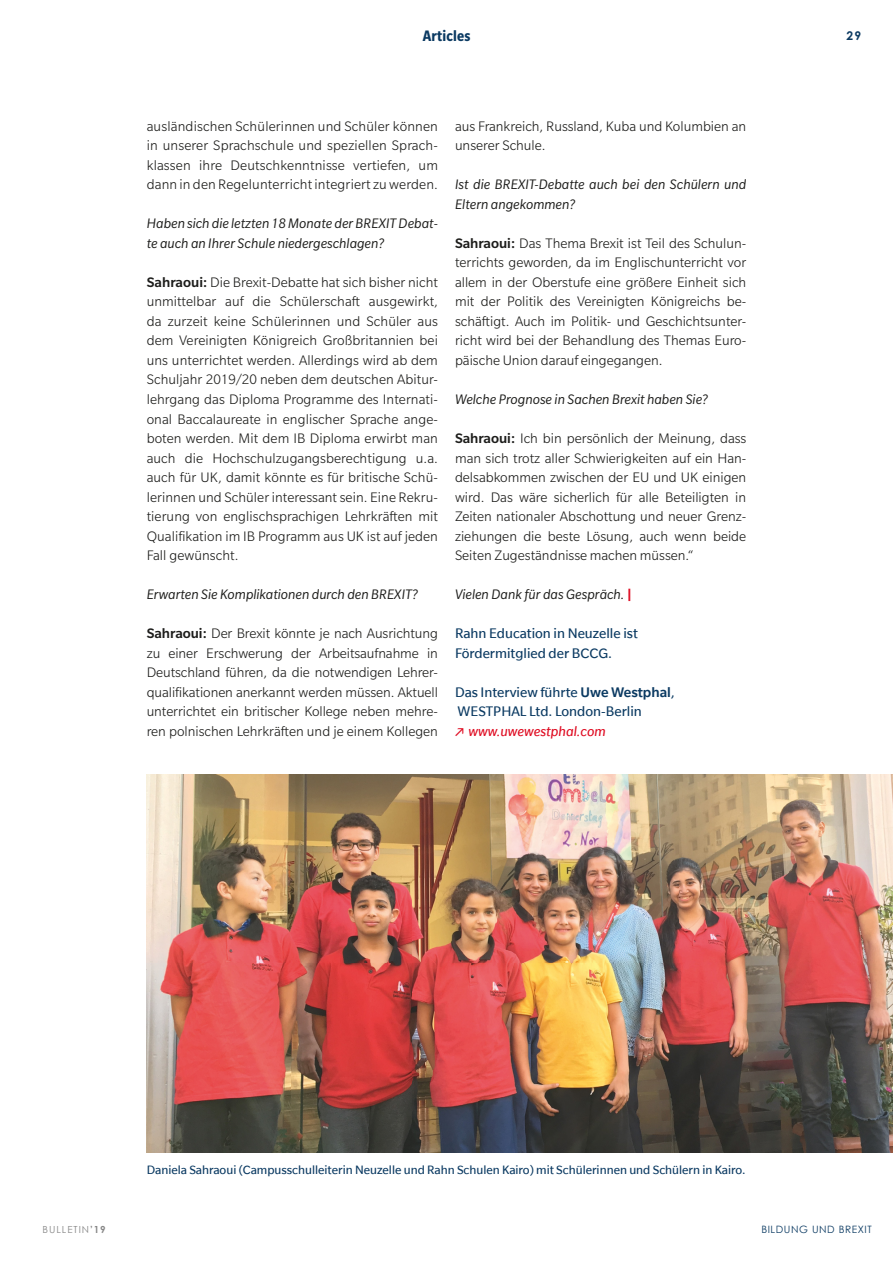
<style>
.page{position:relative;width:893px;height:1263px;background:#fff}
.page>*{position:absolute;margin:0;border:0;box-sizing:border-box;transform-origin:0 0}
.t1{font:700 condensed 16.5px "Slate Pro";letter-spacing:.01em;color:#0b3a62}
.t2{font:300 15px/19.5px "Slate Pro";color:#1d1d1b;text-align:justify}
.t3{font:italic 15px/19.5px "Slate Pro";color:#1d1d1b}
.t4{font:15px/19.5px "Slate";color:#0b3a62}
.t5{font:13.2px "Slate";color:#0b3a62}
.t6{font:700 12px "Cent Goth WGL";color:#0b3a62}
.t7{font:10.2px "Cent Goth WGL";letter-spacing:.055em;color:#0b3a62}
.t8{font:9.75px "Cent Goth WGL";letter-spacing:.1em;color:#878787}
.s1{font-weight:500}
.s2{font-weight:700;font-style:normal;color:#df0c22}
.s3{font-family:"Theinhardt";color:#df0c22}
.s4{font-style:italic;color:#df0c22}
.s5{font-weight:700}
</style>
<div class="page">
<img style="left:147px;top:775px;width:746px;height:377px">
<p class="t1" style="left:423px;top:27px;width:49px">Articles</p>
<p class="t2" style="left:147px;top:116px;width:293px">ausländischen Schülerinnen und Schüler können in unserer Sprachschule und speziellen Sprach&shy;klassen ihre Deutschkenntnisse vertiefen, um dann in den Regelunterricht integriert zu werden.</p>
<p class="t3" style="left:147px;top:214px;width:293px">Haben sich die letzten 18 Monate der BREXIT Debat&shy;te auch an Ihrer Schule niedergeschlagen?</p>
<p class="t2" style="left:147px;top:272px;width:293px"><span class="s1">Sahraoui:</span> Die Brexit-Debatte hat sich bisher nicht unmittelbar auf die Schülerschaft ausgewirkt, da zurzeit keine Schülerinnen und Schüler aus dem Vereinigten Königreich Großbritannien bei uns unterrichtet werden. Allerdings wird ab dem Schuljahr 2019/20 neben dem deutschen Abitur&shy;lehrgang das Diploma Programme des Internati&shy;onal Baccalaureate in englischer Sprache ange&shy;boten werden. Mit dem IB Diploma erwirbt man auch die Hochschulzugangsberechtigung u.a. auch für UK, damit könnte es für britische Schü&shy;lerinnen und Schüler interessant sein. Eine Rekru&shy;tierung von englischsprachigen Lehrkräften mit Qualifikation im IB Programm aus UK ist auf jeden Fall gewünscht.</p>
<p class="t3" style="left:147px;top:584px;width:273px">Erwarten Sie Komplikationen durch den BREXIT?</p>
<p class="t2" style="left:147px;top:623px;width:293px"><span class="s1">Sahraoui:</span> Der Brexit könnte je nach Ausrichtung zu einer Erschwerung der Arbeitsaufnahme in Deutschland führen, da die notwendigen Lehrer&shy;qualifikationen anerkannt werden müssen. Aktuell unterrichtet ein britischer Kollege neben mehre&shy;ren polnischen Lehrkräften und je einem Kollegen</p>
<p class="t2" style="left:455px;top:116px;width:293px">aus Frankreich, Russland, Kuba und Kolumbien an unserer Schule.</p>
<p class="t3" style="left:455px;top:175px;width:293px">Ist die BREXIT-Debatte auch bei den Schülern und<br>Eltern angekommen?</p>
<p class="t2" style="left:455px;top:233px;width:293px"><span class="s1">Sahraoui:</span> Das Thema Brexit ist Teil des Schulun&shy;terrichts geworden, da im Englischunterricht vor allem in der Oberstufe eine größere Einheit sich mit der Politik des Vereinigten Königreichs be&shy;schäftigt. Auch im Politik- und Geschichtsunter&shy;richt wird bei der Behandlung des Themas Euro&shy;päische Union darauf eingegangen.</p>
<p class="t3" style="left:455px;top:389px;width:255px">Welche Prognose in Sachen Brexit haben Sie?</p>
<p class="t2" style="left:455px;top:428px;width:293px"><span class="s1">Sahraoui:</span> Ich bin persönlich der Meinung, dass man sich trotz aller Schwierigkeiten auf ein Han&shy;delsabkommen zwischen der EU und UK einigen wird. Das wäre sicherlich für alle Beteiligten in Zeiten nationaler Abschottung und neuer Grenz&shy;ziehungen die beste Lösung, auch wenn beide Seiten Zugeständnisse machen müssen.“</p>
<p class="t3" style="left:455px;top:584px;width:179px">Vielen Dank für das Gespräch. <span class="s2">|</span></p>
<p class="t4" style="left:455px;top:623px;width:184px">Rahn Education in Neuzelle ist<br>Fördermitglied der BCCG.</p>
<p class="t4" style="left:455px;top:682px;width:221px">Das Interview führte <span class="s1">Uwe Westphal</span>,<br>WESTPHAL Ltd. London-Berlin<br><span class="s3">↗</span> <span class="s4">www.uwewestphal.com</span></p>
<p class="t6" style="left:846px;top:27px;width:16px">29</p>
<p class="t5" style="left:147px;top:1163px;width:601px">Daniela Sahraoui (Campusschulleiterin Neuzelle und Rahn Schulen Kairo) mit Schülerinnen und Schülern in Kairo.</p>
<p class="t8" style="left:43px;top:1222px;width:65px">BULLETIN<span class="s5">’19</span></p>
<p class="t7" style="left:761px;top:1222px;width:112px">BILDUNG UND BREXIT</p>
</div>
